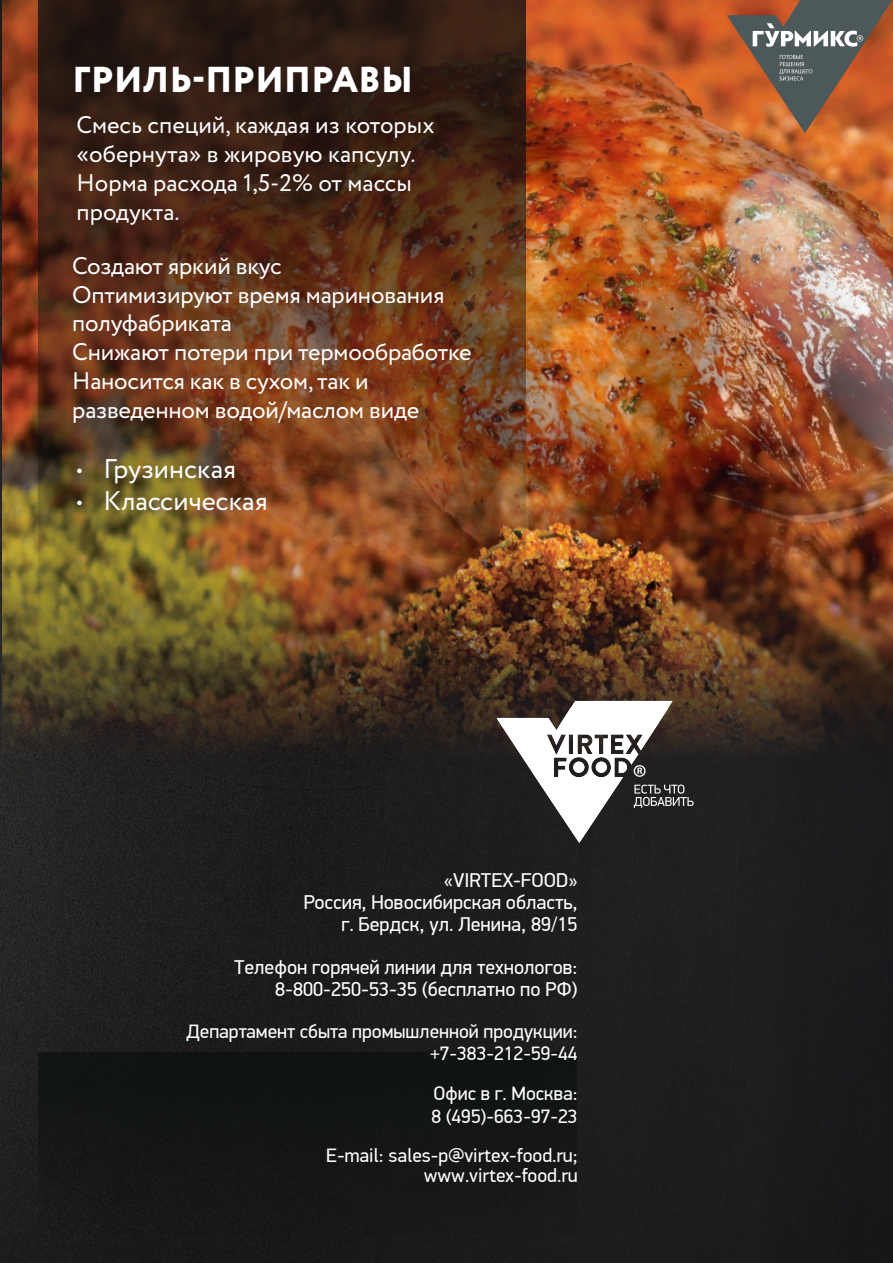
<style>
.page{position:relative;width:893px;height:1263px;background:#1d1d1e}
.page>*{position:absolute;margin:0;border:0;box-sizing:border-box;transform-origin:0 0}
.t1{font:800 36px "Circe";letter-spacing:.01em;color:#fff}
.t2{font:27px "Circe";color:#fff}
.t3{font:24px/28.8px "Circe";letter-spacing:-.01em;color:#fff}
.osn_txt{font:20.1px "PF Din Display Pro";color:#fff}
.osn_txt-2{font:19.5px "PF Din Display Pro";color:#fff}
</style>
<div class="page">
<img style="left:3px;top:0;width:890px;height:782px">
<div style="left:38px;top:1052px;width:538px;height:190px;background:#141516"></div>
<img style="left:102px;top:0;width:791px;height:749px">
<svg style="left:497px;top:701px;width:197px;height:141px"></svg>
<img style="left:38px;top:0;width:488px;height:655px">
<svg style="left:727px;top:0;width:166px;height:133px;background:#956348"></svg>
<p class="t1" style="left:72px;top:55px;width:342px">ГРИЛЬ-ПРИПРАВЫ</p>
<p class="t3" style="left:77px;top:111px;width:360px">Смесь специй, каждая из которых «обернута» в жировую капсулу.</p>
<p class="t3" style="left:77px;top:169px;width:337px">Норма расхода 1,5-2% от массы продукта.</p>
<p class="t3" style="left:72px;top:252px;width:211px">Создают яркий вкус</p>
<p class="t3" style="left:72px;top:281px;width:374px">Оптимизируют время маринования полуфабриката</p>
<p class="t3" style="left:72px;top:338px;width:401px">Снижают потери при термообработке</p>
<p class="t3" style="left:72px;top:367px;width:348px">Наносится как в сухом, так и разведенном водой/маслом виде</p>
<p class="t2" style="left:77px;top:451px;width:161px">• Грузинская</p>
<p class="t2" style="left:77px;top:483px;width:193px">• Классическая</p>
<p class="osn_txt" style="left:444px;top:868px;width:135px">«VIRTEX-FOOD»</p>
<p class="osn_txt" style="left:304px;top:890px;width:275px">Россия, Новосибирская область,</p>
<p class="osn_txt" style="left:341px;top:912px;width:238px">г. Бердск, ул. Ленина, 89/15</p>
<p class="osn_txt" style="left:234px;top:956px;width:345px">Телефон горячей линии для технологов:</p>
<p class="osn_txt" style="left:275px;top:977px;width:304px">8-800-250-53-35 (бесплатно по РФ)</p>
<p class="osn_txt-2" style="left:187px;top:1019px;width:393px">Департамент сбыта промышленной продукции:</p>
<p class="osn_txt-2" style="left:430px;top:1042px;width:149px">+7-383-212-59-44</p>
<p class="osn_txt-2" style="left:433px;top:1082px;width:146px">Офис в г. Москва:</p>
<p class="osn_txt-2" style="left:431px;top:1104px;width:148px">8 (495)-663-97-23</p>
<p class="osn_txt-2" style="left:326px;top:1144px;width:253px">E-mail: sales-p@virtex-food.ru;</p>
<p class="osn_txt-2" style="left:424px;top:1164px;width:155px">www.virtex-food.ru</p>
</div>
